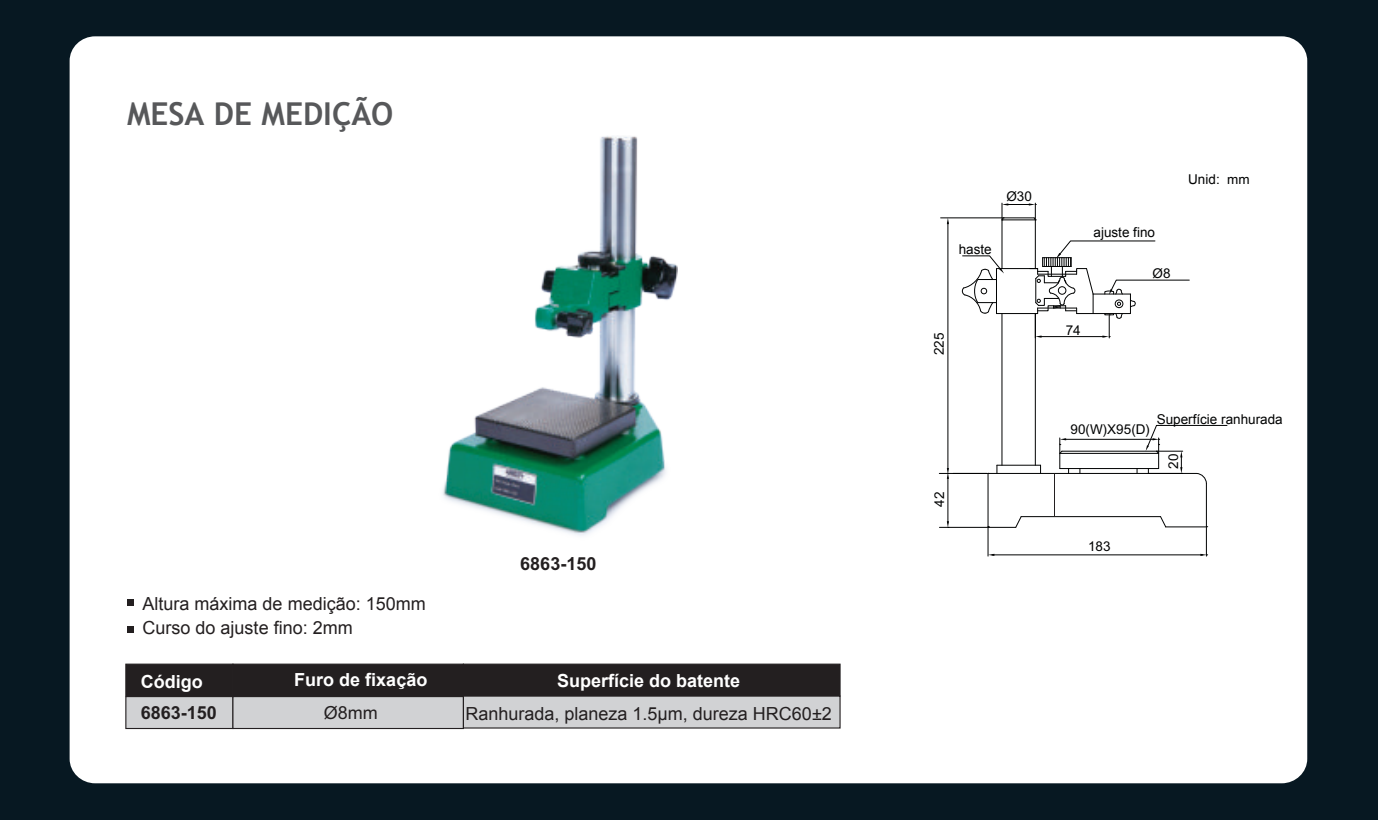
<style>
.page{position:relative;width:1378px;height:820px;background:#fff}
.page>*{position:absolute;margin:0;border:0;box-sizing:border-box;transform-origin:0 0}
.t1{font:700 31.5px "Trebuchet MS";color:#57585a}
.t2{font:18px/24.1px "Arial";color:#231f20}
.t3{font:700 18px "Arial";color:#fff}
.t4{font:700 18px "Arial";color:#231f20}
.t5{font:13.5px "Arial";color:#010202}
.s1{font-family:"Arial Unicode MS"}
</style>
<div class="page">
<div style="left:0;top:0;width:1378px;height:819px;background:#071822"></div>
<div style="left:70px;top:36px;width:1237px;height:747px;background:#fff;border-radius:25px"></div>
<div style="left:125px;top:663px;width:108px;height:33px;background:#231f20;border:1px solid #231f20"></div>
<div style="left:125px;top:695px;width:108px;height:33px;background:#d1d2d4;border:1px solid #231f20"></div>
<div style="left:232px;top:663px;width:232px;height:33px;background:#231f20;border:1px solid #231f20"></div>
<div style="left:232px;top:695px;width:232px;height:33px;background:#d1d2d4;border:1px solid #231f20"></div>
<hr style="left:997px;top:464px;width:43px;height:1px;background:#010202">
<hr style="left:1001px;top:220px;width:1px;height:48px;background:#010202">
<hr style="left:1035px;top:220px;width:1px;height:48px;background:#010202">
<hr style="left:996px;top:313px;width:41px;height:1px;background:#010202">
<hr style="left:987px;top:473px;width:1px;height:54px;background:#010202">
<hr style="left:1021px;top:516px;width:139px;height:1px;background:#010202">
<svg style="left:1159px;top:516px;width:7px;height:11px"></svg>
<hr style="left:1165px;top:526px;width:41px;height:1px;background:#010202">
<hr style="left:1206px;top:483px;width:1px;height:43px;background:#010202">
<hr style="left:996px;top:268px;width:41px;height:1px;background:#010202">
<hr style="left:1060px;top:468px;width:98px;height:1px;background:#010202">
<hr style="left:939px;top:526px;width:48px;height:1px;background:#010202">
<hr style="left:947px;top:477px;width:1px;height:45px;background:#010202">
<svg style="left:947px;top:521px;width:2px;height:6px"></svg>
<hr style="left:1064px;top:439px;width:90px;height:1px;background:#010202">
<hr style="left:1062px;top:450px;width:94px;height:1px;background:#010202">
<hr style="left:1060px;top:453px;width:98px;height:1px;background:#010202">
<hr style="left:1001px;top:313px;width:1px;height:152px;background:#010202">
<hr style="left:1035px;top:313px;width:1px;height:152px;background:#010202">
<hr style="left:940px;top:217px;width:62px;height:1px;background:#010202">
<hr style="left:939px;top:473px;width:48px;height:1px;background:#010202">
<hr style="left:947px;top:222px;width:1px;height:247px;background:#010202">
<svg style="left:1001px;top:203px;width:35px;height:18px"></svg>
<svg style="left:947px;top:468px;width:2px;height:10px"></svg>
<svg style="left:962px;top:255px;width:42px;height:58px"></svg>
<hr style="left:988px;top:473px;width:208px;height:1px;background:#010202">
<svg style="left:1145px;top:424px;width:82px;height:60px"></svg>
<hr style="left:992px;top:554px;width:210px;height:1px;background:#010202">
<svg style="left:987px;top:515px;width:35px;height:41px"></svg>
<svg style="left:1200px;top:526px;width:7px;height:30px"></svg>
<div style="left:127px;top:625px;width:7px;height:7px;background:#231f20"></div>
<div style="left:127px;top:599px;width:7px;height:6px;background:#231f20"></div>
<div style="left:463px;top:663px;width:377px;height:33px;background:#231f20;border:1px solid #231f20"></div>
<div style="left:463px;top:695px;width:377px;height:33px;background:#d1d2d4;border:1px solid #231f20"></div>
<svg style="left:1054px;top:438px;width:15px;height:79px"></svg>
<svg style="left:1029px;top:240px;width:161px;height:98px"></svg>
<img style="left:443px;top:136px;width:234px;height:400px">
<h1 class="t1" style="left:127px;top:94px;width:268px">MESA DE MEDIÇÃO</h1>
<p class="t2" style="left:143px;top:591px;width:285px">Altura máxima de medição: 150mm<br>Curso do ajuste fino: 2mm</p>
<p class="t3" style="left:141px;top:669px;width:63px">Código</p>
<p class="t4" style="left:141px;top:705px;width:78px">6863-150</p>
<p class="t3" style="left:294px;top:667px;width:135px">Furo de fixação</p>
<p class="t2" style="left:324px;top:701px;width:55px">Ø8mm</p>
<p class="t4" style="left:520px;top:557px;width:78px">6863-150</p>
<p class="t3" style="left:557px;top:668px;width:185px">Superfície do batente</p>
<p class="t2" style="left:465px;top:701px;width:368px">Ranhurada, planeza 1.5µm, dureza HRC60±2</p>
<p class="t5" style="left:1006px;top:191px;width:27px">Ø30</p>
<p class="t5" style="left:958px;top:240px;width:35px">haste</p>
<p class="t5" style="left:934px;top:355px;width:24px;rotate:-90deg">225</p>
<p class="t5" style="left:934px;top:506px;width:17px;rotate:-90deg">42</p>
<p class="t5" style="left:1093px;top:224px;width:63px">ajuste fino</p>
<p class="t5" style="left:1152px;top:268px;width:20px">Ø8</p>
<p class="t5" style="left:1066px;top:325px;width:17px">74</p>
<p class="t5" style="left:1188px;top:171px;width:63px">Unid: mm</p>
<p class="t5" style="left:1070px;top:424px;width:81px">90<span class="s1">(</span>W<span class="s1">)</span>X95<span class="s1">(</span>D<span class="s1">)</span></p>
<p class="t5" style="left:1156px;top:410px;width:128px">Superfície ranhurada</p>
<p class="t5" style="left:1168px;top:468px;width:17px;rotate:-90deg">20</p>
<p class="t5" style="left:1088px;top:541px;width:24px">183</p>
</div>
